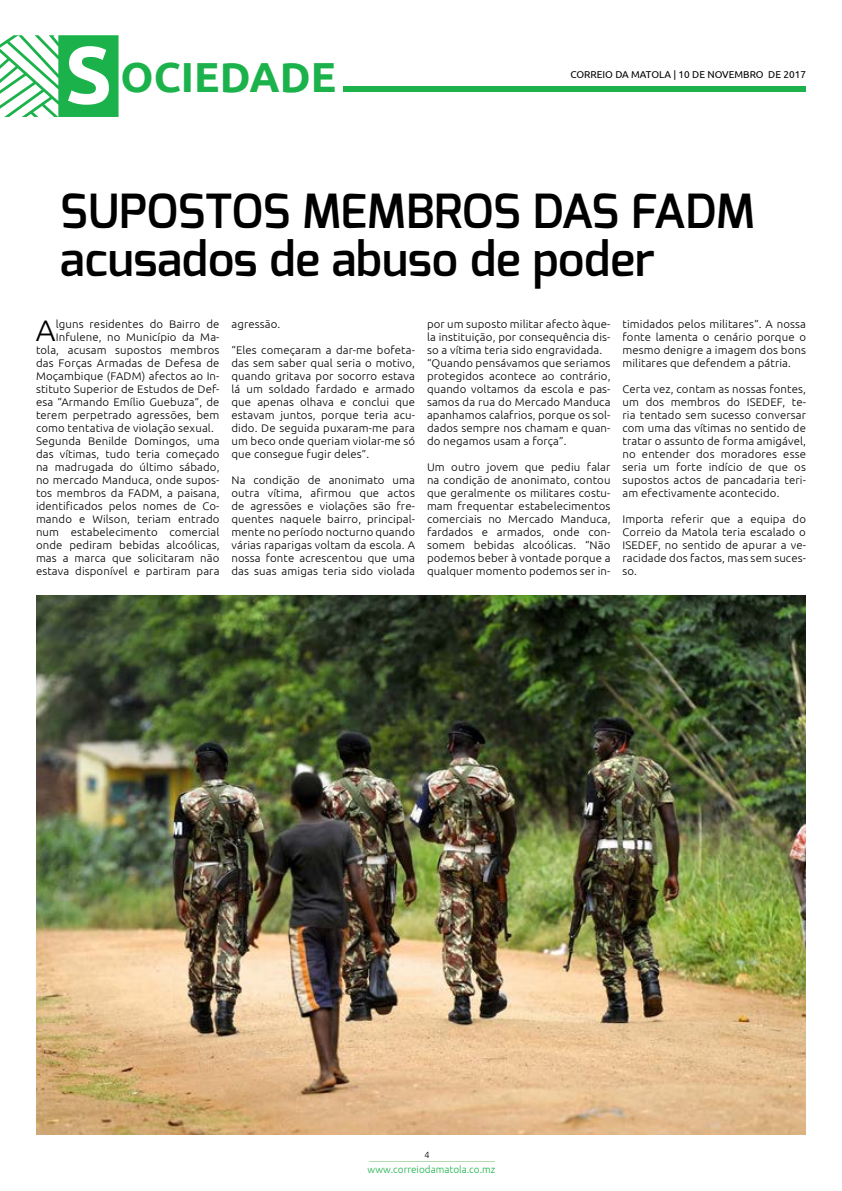
<style>
.page{position:relative;width:842px;height:1191px;background:#fff}
.page>*{position:absolute;margin:0;border:0;box-sizing:border-box;transform-origin:0 0}
.t1{font:600 47px/48px "Exo";color:#000}
.t2{font:700 42px "Ubuntu";color:#1bb24b}
.t3{font:300 29.8px "Ubuntu";color:#000;scale:1.04 1}
.t4{font:300 11px/13px "Ubuntu";letter-spacing:.01em;color:#000;text-align:justify;scale:1.04 1}
.t5{font:10px "Ubuntu";color:#000}
.t6{font:300 10px "Ubuntu";color:#1bb24b}
.t7{font:300 9px "Ubuntu";color:#000}
.s1{font-size:81px;color:#fff}
</style>
<div class="page">
<svg style="left:0;top:35px;width:119px;height:82px"></svg>
<hr style="left:369px;top:1161px;width:126px;height:1px;background:#b4dbb0">
<div style="left:343px;top:86px;width:463px;height:5px;background:#1bb24b"></div>
<img style="left:36px;top:595px;width:770px;height:539px">
<h2 class="t2" style="left:65px;top:51px;width:273px"><span class="s1">S</span> OCIEDADE</h2>
<p class="t5" style="left:570px;top:69px;width:237px">CORREIO DA MATOLA | 10 DE NOVEMBRO DE 2017</p>
<h1 class="t1" style="left:60px;top:187px;width:696px">SUPOSTOS MEMBROS DAS FADM acusados de abuso de poder</h1>
<h3 class="t3" style="left:36px;top:312px;width:21px">A</h3>
<p class="t4" style="left:56px;top:317px;width:159px">lguns residentes do Bairro de</p>
<p class="t4" style="left:56px;top:330px;width:159px">Infulene, no Município da Ma-</p>
<p class="t4" style="left:36px;top:343px;width:178px">tola, acusam supostos membros</p>
<p class="t4" style="left:36px;top:356px;width:178px">das Forças Armadas de Defesa de</p>
<p class="t4" style="left:36px;top:369px;width:178px">Moçambique (FADM) afectos ao In-</p>
<p class="t4" style="left:36px;top:382px;width:178px">stituto Superior de Estudos de Def-</p>
<p class="t4" style="left:36px;top:395px;width:178px">esa “Armando Emílio Guebuza”, de</p>
<p class="t4" style="left:36px;top:408px;width:178px">terem perpetrado agressões, bem</p>
<p class="t4" style="left:36px;top:421px;width:172px">como tentativa de violação sexual.</p>
<p class="t4" style="left:36px;top:434px;width:178px">Segunda Benilde Domingos, uma</p>
<p class="t4" style="left:36px;top:447px;width:178px">das vítimas, tudo teria começado</p>
<p class="t4" style="left:36px;top:460px;width:178px">na madrugada do último sábado,</p>
<p class="t4" style="left:36px;top:473px;width:178px">no mercado Manduca, onde supos-</p>
<p class="t4" style="left:36px;top:486px;width:178px">tos membros da FADM, a paisana,</p>
<p class="t4" style="left:36px;top:499px;width:178px">identificados pelos nomes de Co-</p>
<p class="t4" style="left:36px;top:512px;width:178px">mando e Wilson, teriam entrado</p>
<p class="t4" style="left:36px;top:525px;width:178px">num estabelecimento comercial</p>
<p class="t4" style="left:36px;top:538px;width:178px">onde pediram bebidas alcoólicas,</p>
<p class="t4" style="left:36px;top:551px;width:178px">mas a marca que solicitaram não</p>
<p class="t4" style="left:36px;top:564px;width:178px">estava disponível e partiram para</p>
<p class="t4" style="left:231px;top:317px;width:49px">agressão.</p>
<p class="t4" style="left:231px;top:343px;width:178px">“Eles começaram a dar-me bofeta&shy;das sem saber qual seria o motivo, quando gritava por socorro estava lá um soldado fardado e armado que apenas olhava e conclui que estavam juntos, porque teria acu&shy;dido. De seguida puxaram-me para um beco onde queriam violar-me só que consegue fugir deles”.</p>
<p class="t4" style="left:231px;top:473px;width:178px">Na condição de anonimato uma outra vítima, afirmou que actos de agressões e violações são fre&shy;quentes naquele bairro, principal&shy;mente no período nocturno quando várias raparigas voltam da escola. A nossa fonte acrescentou que uma das suas amigas teria sido violada</p>
<p class="t4" style="left:427px;top:317px;width:178px;text-align:left">por um suposto militar afecto àque&shy;la instituição, por consequência dis&shy;so a vítima teria sido engravidada. “Quando pensávamos que seriamos protegidos acontece ao contrário, quando voltamos da escola e pas&shy;samos da rua do Mercado Manduca apanhamos calafrios, porque os sol&shy;dados sempre nos chamam e quan&shy;do negamos usam a força”.</p>
<p class="t4" style="left:427px;top:460px;width:178px">Um outro jovem que pediu falar na condição de anonimato, contou que geralmente os militares costu&shy;mam frequentar estabelecimentos comerciais no Mercado Manduca, fardados e armados, onde con&shy;somem bebidas alcoólicas. “Não podemos beber à vontade porque a qualquer momento podemos ser in-</p>
<p class="t4" style="left:622px;top:317px;width:178px">timidados pelos militares”. A nossa fonte lamenta o cenário porque o mesmo denigre a imagem dos bons militares que defendem a pátria.</p>
<p class="t4" style="left:622px;top:382px;width:178px">Certa vez, contam as nossas fontes, um dos membros do ISEDEF, te&shy;ria tentado sem sucesso conversar com uma das vítimas no sentido de tratar o assunto de forma amigável, no entender dos moradores esse seria um forte indício de que os supostos actos de pancadaria teri&shy;am efectivamente acontecido.</p>
<p class="t4" style="left:622px;top:512px;width:178px">Importa referir que a equipa do Correio da Matola teria escalado o ISEDEF, no sentido de apurar a ve&shy;racidade dos factos, mas sem suces&shy;so.</p>
<p class="t7" style="left:424px;top:1149px;width:7px">4</p>
<p class="t6" style="left:367px;top:1163px;width:129px">www.correiodamatola.co.mz</p>
</div>
